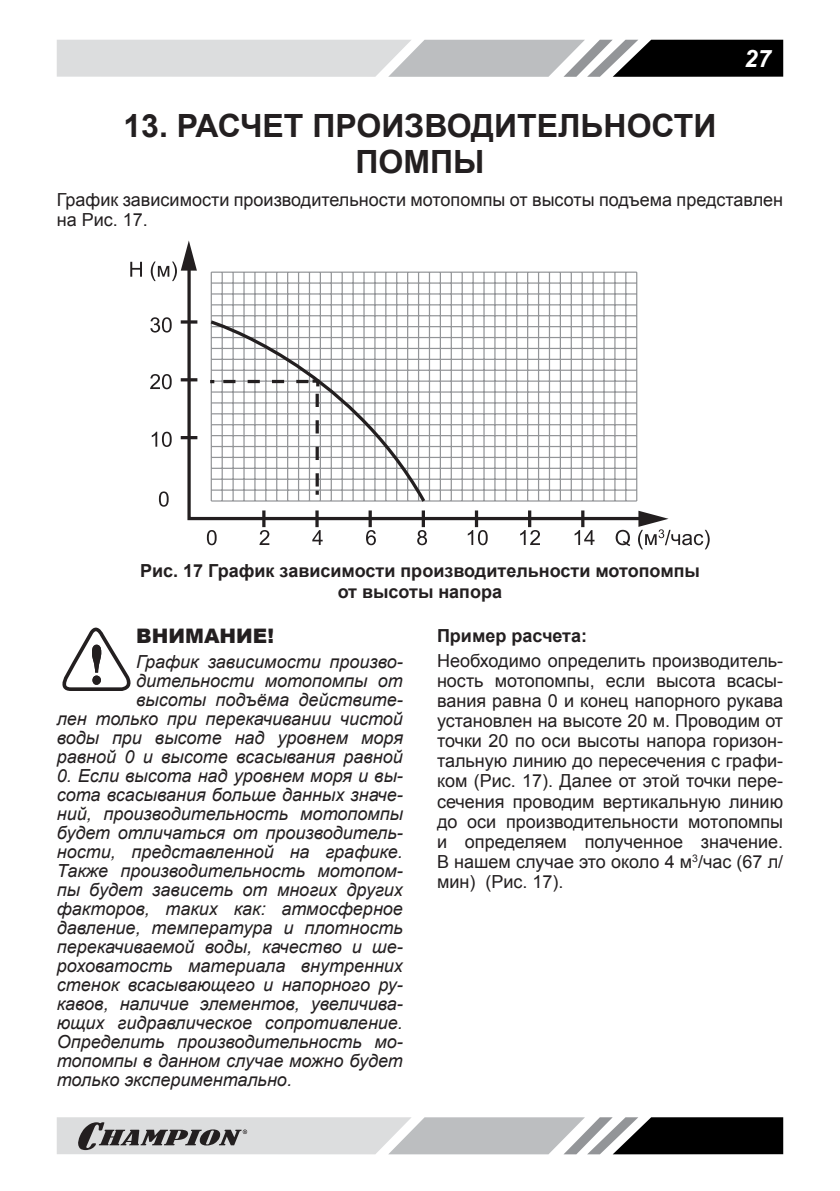
<style>
.page{position:relative;width:840px;height:1191px;background:#fff}
.page>*{position:absolute;margin:0;border:0;box-sizing:border-box;transform-origin:0 0}
.t1{font:700 32px/36px "Arial";color:#231f20;text-align:center}
.t2{font:italic 700 24px "Arial";color:#fff}
.t3{font:900 20px "Arial";color:#231f20}
.t4{font:italic 18px/19px "Arial";color:#231f20;text-align:right}
.t5{font:18px/20px "Arial";color:#231f20}
.t6{font:700 18px/21.6px "Arial";color:#231f20;text-align:center}
</style>
<div class="page">
<svg style="left:57px;top:40px;width:725px;height:37px"></svg>
<svg style="left:57px;top:1117px;width:725px;height:37px"></svg>
<svg style="left:186px;top:271px;width:453px;height:251px"></svg>
<hr style="left:181px;top:320px;width:16px;height:3px;background:#231f20">
<hr style="left:181px;top:378px;width:16px;height:3px;background:#231f20">
<hr style="left:181px;top:436px;width:16px;height:3px;background:#231f20">
<hr style="left:262px;top:510px;width:3px;height:17px;background:#231f20">
<hr style="left:315px;top:510px;width:3px;height:17px;background:#231f20">
<hr style="left:368px;top:510px;width:3px;height:17px;background:#231f20">
<svg style="left:421px;top:510px;width:4px;height:17px"></svg>
<svg style="left:474px;top:510px;width:4px;height:17px"></svg>
<svg style="left:527px;top:510px;width:4px;height:17px"></svg>
<hr style="left:581px;top:510px;width:3px;height:17px;background:#231f20">
<svg style="left:207px;top:530px;width:9px;height:15px"></svg>
<svg style="left:159px;top:491px;width:9px;height:16px"></svg>
<svg style="left:259px;top:530px;width:10px;height:15px"></svg>
<svg style="left:312px;top:530px;width:10px;height:15px"></svg>
<svg style="left:366px;top:530px;width:9px;height:15px"></svg>
<svg style="left:417px;top:530px;width:10px;height:15px"></svg>
<svg style="left:467px;top:530px;width:20px;height:15px"></svg>
<svg style="left:152px;top:432px;width:19px;height:15px"></svg>
<svg style="left:150px;top:374px;width:21px;height:15px"></svg>
<svg style="left:150px;top:317px;width:21px;height:15px"></svg>
<svg style="left:130px;top:262px;width:12px;height:15px"></svg>
<svg style="left:151px;top:240px;width:46px;height:41px"></svg>
<svg style="left:520px;top:530px;width:19px;height:15px"></svg>
<svg style="left:574px;top:530px;width:20px;height:15px"></svg>
<svg style="left:615px;top:530px;width:15px;height:16px"></svg>
<svg style="left:637px;top:511px;width:72px;height:38px"></svg>
<svg style="left:207px;top:319px;width:221px;height:186px"></svg>
<svg style="left:223px;top:378px;width:98px;height:117px"></svg>
<svg style="left:62px;top:627px;width:69px;height:64px"></svg>
<h2 class="t2" style="left:743px;top:44px;width:28px">27</h2>
<h1 class="t1" style="left:123px;top:108px;width:594px">13. РАСЧЕТ ПРОИЗВОДИТЕЛЬНОСТИ<br>ПОМПЫ</h1>
<p class="t5" style="left:57px;top:190px;width:727px">График зависимости производительности мотопомпы от высоты подъема представлен на Рис. 17.</p>
<p class="t6" style="left:140px;top:560px;width:561px">Рис. 17 График зависимости производительности мотопомпы от высоты напора</p>
<p class="t3" style="left:136px;top:621px;width:139px">ВНИМАНИЕ!</p>
<p class="t4" style="left:57px;top:652px;width:347px">График зависимости произво&shy;дительности мотопомпы от<br>высоты подъёма действите-<br>лен только при перекачивании чистой воды при высоте над уровнем моря равной 0 и высоте всасывания равной</p>
<p class="t4" style="left:57px;top:766px;width:347px;text-align:justify">0. Если высота над уровнем моря и вы&shy;сота всасывания больше данных значе&shy;ний, производительность мотопомпы будет отличаться от производитель&shy;ности, представленной на графике.<br>Также производительность мотопом&shy;пы будет зависеть от многих других факторов, таких как: атмосферное давление, температура и плотность перекачиваемой воды, качество и ше&shy;роховатость материала внутренних стенок всасывающего и напорного ру&shy;кавов, наличие элементов, увеличива&shy;ющих гидравлическое сопротивление.<br>Определить производительность мо&shy;топомпы в данном случае можно будет только экспериментально.</p>
<p class="t6" style="left:437px;top:625px;width:151px">Пример расчета:</p>
<p class="t5" style="left:437px;top:651px;width:347px;text-align:justify">Необходимо определить производитель&shy;ность мотопомпы, если высота всасы&shy;вания равна 0 и конец напорного рукава установлен на высоте 20 м. Проводим от точки 20 по оси высоты напора горизон&shy;тальную линию до пересечения с графи&shy;ком (Рис. 17). Далее от этой точки пере&shy;сечения проводим вертикальную линию до оси производительности мотопомпы и определяем полученное значение.<br>В нашем случае это около 4 м<sup>3</sup>/час (67 л/ мин) (Рис. 17).</p>
</div>
